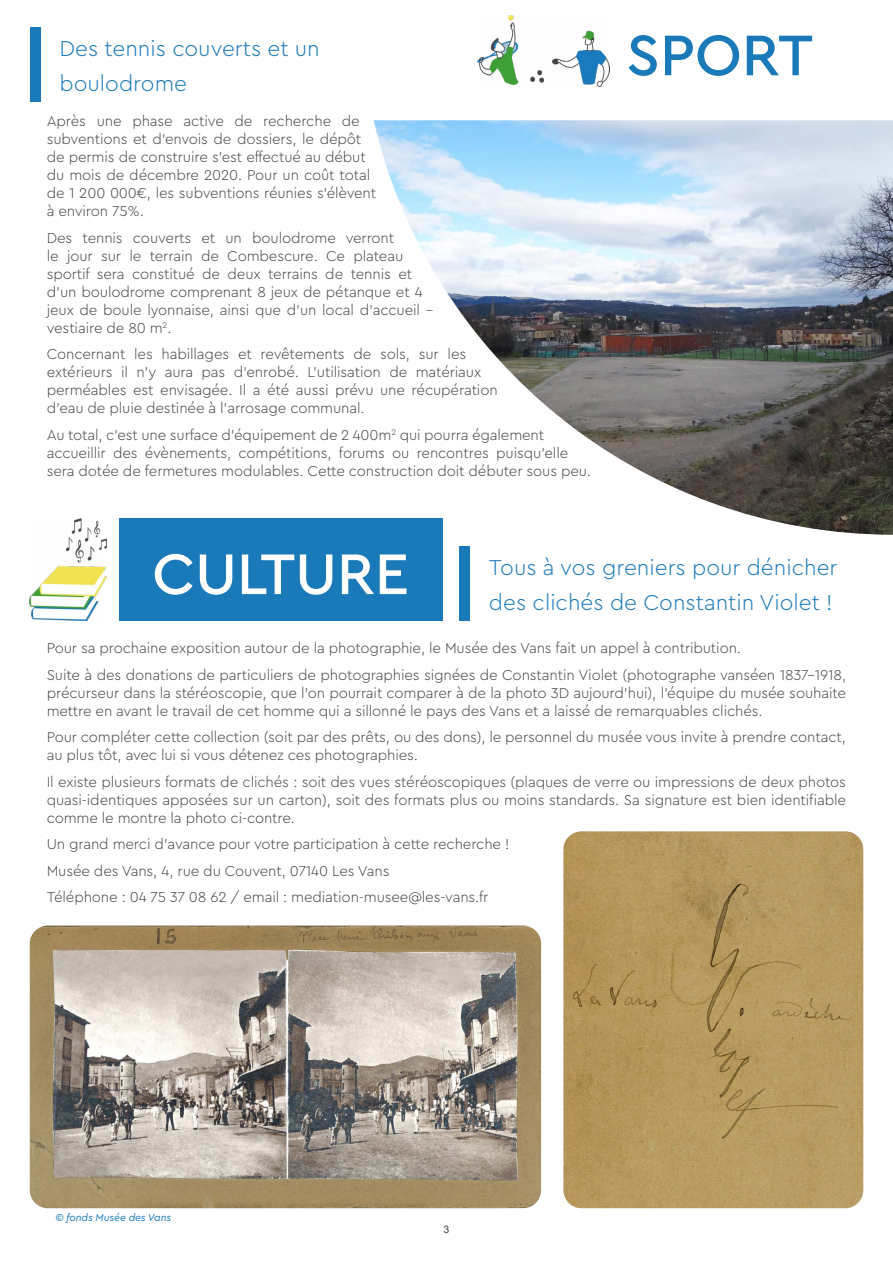
<style>
.page{position:relative;width:893px;height:1263px;background:#fff}
.page>*{position:absolute;margin:0;border:0;box-sizing:border-box;transform-origin:0 0}
.t1{font:500 60px "Cera Pro";color:#fff}
.t2{font:500 60px "Cera Pro";color:#1a79b9}
.t3{font:300 22.5px/34.5px "Cera Pro";color:#1a79b9}
.t4{font:300 15px/18px "Cera Pro";letter-spacing:-.01em;color:#454545}
.t5{font:italic 10.5px "Cera Pro";letter-spacing:-.01em;color:#1a79b9}
.t6{font:10.5px "Arial";color:#454545}
</style>
<div class="page">
<div style="left:119px;top:519px;width:323px;height:102px;background:#1a79b9"></div>
<img style="left:374px;top:120px;width:519px;height:415px">
<div style="left:30px;top:27px;width:10px;height:75px;background:#1a79b9"></div>
<div style="left:459px;top:546px;width:11px;height:75px;background:#1a79b9"></div>
<img style="left:477px;top:15px;width:133px;height:72px">
<img style="left:30px;top:519px;width:76px;height:102px">
<img style="left:30px;top:926px;width:511px;height:282px">
<img style="left:563px;top:831px;width:300px;height:377px">
<h2 class="t3" style="left:59px;top:30px;width:262px">Des tennis couverts et un boulodrome</h2>
<p class="t4" style="left:47px;top:112px;width:331px">Après une phase active de recherche de subventions et d’envois de dossiers, le dépôt de permis de construire s’est effectué au début du mois de décembre 2020. Pour un coût total de 1 200 000€, les subventions réunies s’élèvent à environ 75%.</p>
<p class="t4" style="left:47px;top:228px;width:388px">Des tennis couverts et un boulodrome verront<br>le jour sur le terrain de Combescure. Ce plateau sportif sera constitué de deux terrains de tennis et d’un boulodrome comprenant 8 jeux de pétanque et 4 jeux de boule lyonnaise, ainsi que d’un local d’accueil - vestiaire de 80 m<sup>2</sup>.</p>
<p class="t4" style="left:47px;top:345px;width:452px">Concernant les habillages et revêtements de sols, sur les extérieurs il n’y aura pas d’enrobé. L’utilisation de matériaux perméables est envisagée. Il a été aussi prévu une récupération d’eau de pluie destinée à l’arrosage communal.</p>
<p class="t4" style="left:47px;top:425px;width:546px">Au total, c’est une surface d’équipement de 2 400m<sup>2</sup> qui pourra également accueillir des évènements, compétitions, forums ou rencontres puisqu’elle sera dotée de fermetures modulables. Cette construction doit débuter sous peu.</p>
<h1 class="t2" style="left:626px;top:15px;width:188px">SPORT</h1>
<h1 class="t1" style="left:152px;top:534px;width:258px">CULTURE</h1>
<h2 class="t3" style="left:489px;top:549px;width:350px">Tous à vos greniers pour dénicher des clichés de Constantin Violet !</h2>
<p class="t4" style="left:47px;top:634px;width:801px;line-height:26.5px">Pour sa prochaine exposition autour de la photographie, le Musée des Vans fait un appel à contribution.<br>Suite à des donations de particuliers de photographies signées de Constantin Violet (photographe vanséen 1837-1918,</p>
<p class="t4" style="left:47px;top:683px;width:801px">précurseur dans la stéréoscopie, que l’on pourrait comparer à de la photo 3D aujourd’hui), l’équipe du musée souhaite mettre en avant le travail de cet homme qui a sillonné le pays des Vans et a laissé de remarquables clichés.</p>
<p class="t4" style="left:47px;top:727px;width:801px">Pour compléter cette collection (soit par des prêts, ou des dons), le personnel du musée vous invite à prendre contact, au plus tôt, avec lui si vous détenez ces photographies.</p>
<p class="t4" style="left:47px;top:772px;width:801px;text-align:justify">Il existe plusieurs formats de clichés : soit des vues stéréoscopiques (plaques de verre ou impressions de deux photos quasi-identiques apposées sur un carton), soit des formats plus ou moins standards. Sa signature est bien identifiable comme le montre la photo ci-contre.</p>
<p class="t4" style="left:47px;top:830px;width:464px;line-height:26.5px">Un grand merci d’avance pour votre participation à cette recherche !<br>Musée des Vans, 4, rue du Couvent, 07140 Les Vans<br>Téléphone : 04 75 37 08 62 / email : mediation-musee@les-vans.fr</p>
<p class="t5" style="left:55px;top:1211px;width:117px">© fonds Musée des Vans</p>
<p class="t6" style="left:444px;top:1223px;width:7px">3</p>
</div>
